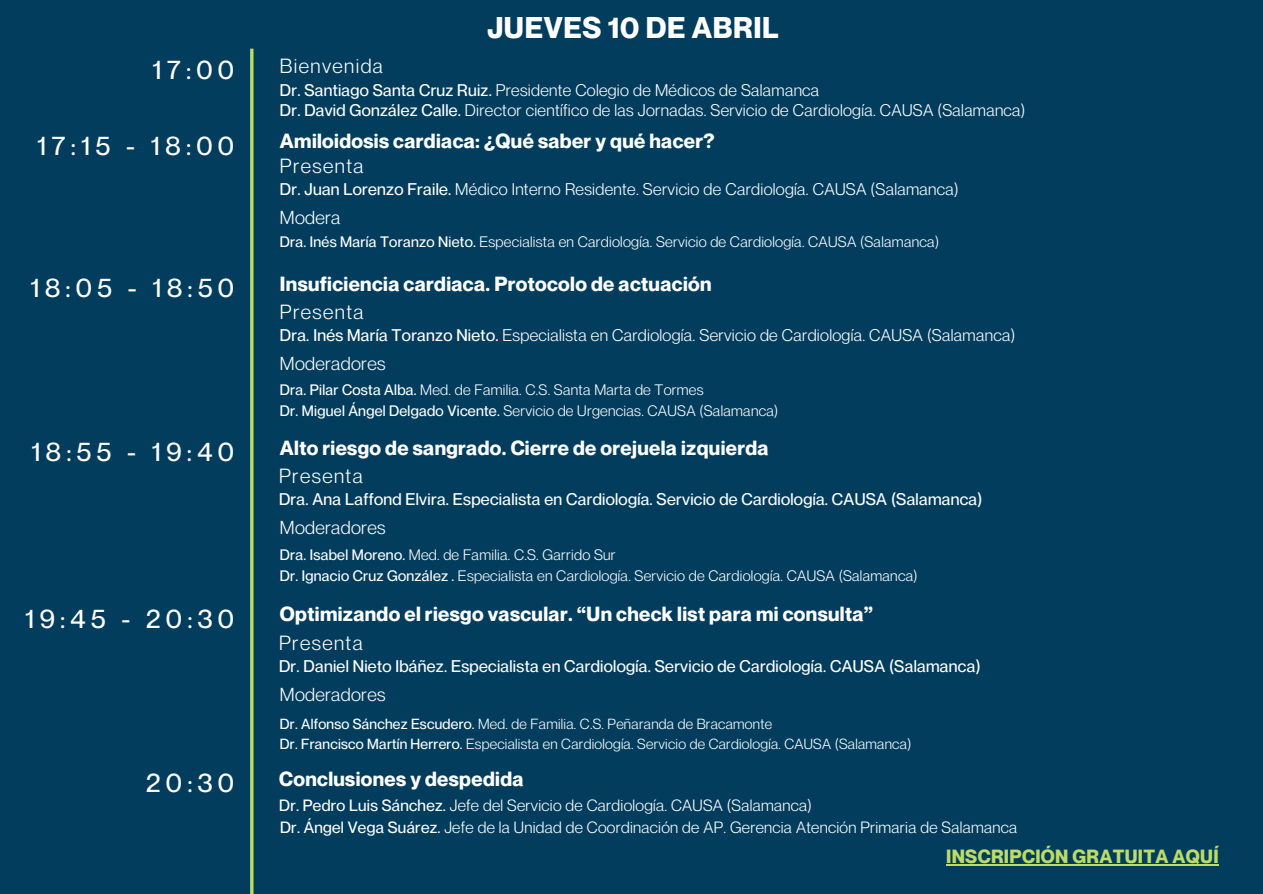
<style>
.page{position:relative;width:1263px;height:894px;background:#fff}
.page>*{position:absolute;margin:0;border:0;box-sizing:border-box;transform-origin:0 0}
.t1{font:700 29.25px "Neue Montreal";letter-spacing:.02em;color:#fff}
.t2{font:500 26.25px "Neue Montreal";letter-spacing:.2em;color:#fff}
.t3{font:700 20.1px "Neue Montreal";letter-spacing:.02em;color:#fff}
.t4{font:20.1px "Neue Montreal";letter-spacing:.07em;color:#fff}
.t5{font:700 18.75px "Neue Montreal";letter-spacing:.02em;color:#bcdc65}
.t6{font:18.3px "Neue Montreal";letter-spacing:.015em;color:#fff}
.t7{font:16.5px "Neue Montreal";letter-spacing:.02em;color:#fff}
.t8{font:500 16.5px "Neue Montreal";letter-spacing:.02em;color:#fff}
.t9{font:16.05px "Neue Montreal";letter-spacing:.02em;color:#fff}
.t10{font:14.85px "Neue Montreal";letter-spacing:.02em;color:#fff}
.t11{font:14.4px "Neue Montreal";letter-spacing:.02em;color:#fff}
.s1{font-weight:500}
</style>
<div class="page">
<div style="left:0;top:0;width:1263px;height:893px;background:#023d5e"></div>
<hr style="left:250px;top:49px;width:3px;height:844px;background:#bcdc65">
<hr style="left:946px;top:864px;width:273px;height:1px;background:#bcdc65">
<h2 class="t1" style="left:487px;top:9px;width:293px">JUEVES 10 DE ABRIL</h2>
<h2 class="t2" style="left:153px;top:53px;width:83px">17:00</h2>
<p class="t4" style="left:280px;top:54px;width:105px">Bienvenida</p>
<h5 class="t7" style="left:280px;top:80px;width:541px"><span class="s1">Dr. Santiago Santa Cruz Ruiz.</span> Presidente Colegio de Médicos de Salamanca</h5>
<p class="t7" style="left:280px;top:100px;width:747px"><span class="s1">Dr. David González Calle.</span> Director científico de las Jornadas. Servicio de Cardiología. CAUSA (Salamanca)</p>
<p class="t2" style="left:37px;top:129px;width:198px">17:15 - 18:00</p>
<h1 class="t3" style="left:280px;top:129px;width:436px">Amiloidosis cardiaca: ¿Qué saber y qué hacer?</h1>
<h2 class="t7" style="left:280px;top:179px;width:680px"><span class="s1">Dr. Juan Lorenzo Fraile.</span> Médico Interno Residente. Servicio de Cardiología. CAUSA (Salamanca)</h2>
<h2 class="t4" style="left:280px;top:153px;width:85px">Presenta</h2>
<h2 class="t6" style="left:280px;top:206px;width:62px">Modera</h2>
<h2 class="t10" style="left:280px;top:233px;width:661px"><span class="s1">Dra. Inés María Toranzo Nieto.</span> Especialista en Cardiología. Servicio de Cardiología. CAUSA (Salamanca)</h2>
<h4 class="t2" style="left:30px;top:271px;width:205px">18:05 - 18:50</h4>
<h5 class="t3" style="left:280px;top:271px;width:433px">Insuficiencia cardiaca. Protocolo de actuación</h5>
<p class="t7" style="left:280px;top:325px;width:737px"><span class="s1">Dra. Inés María Toranzo Nieto.</span> Especialista en Cardiología. Servicio de Cardiología. CAUSA (Salamanca)</p>
<h5 class="t4" style="left:280px;top:299px;width:85px">Presenta</h5>
<p class="t6" style="left:280px;top:352px;width:107px">Moderadores</p>
<h4 class="t10" style="left:280px;top:381px;width:425px"><span class="s1">Dra. Pilar Costa Alba.</span> Med. de Familia. C.S. Santa Marta de Tormes</h4>
<h5 class="t10" style="left:280px;top:402px;width:500px"><span class="s1">Dr. Miguel Ángel Delgado Vicente.</span> Servicio de Urgencias. CAUSA (Salamanca)</h5>
<p class="t2" style="left:31px;top:435px;width:204px">18:55 - 19:40</p>
<h5 class="t3" style="left:280px;top:435px;width:490px">Alto riesgo de sangrado. Cierre de orejuela izquierda</h5>
<p class="t4" style="left:279px;top:463px;width:85px">Presenta</p>
<h5 class="t8" style="left:279px;top:489px;width:705px">Dra. Ana Laffond Elvira. Especialista en Cardiología. Servicio de Cardiología. CAUSA (Salamanca)</h5>
<p class="t6" style="left:280px;top:516px;width:107px">Moderadores</p>
<p class="t10" style="left:280px;top:545px;width:337px"><span class="s1">Dra. Isabel Moreno.</span> Med. de Familia. C.S. Garrido Sur</p>
<h4 class="t10" style="left:280px;top:566px;width:639px"><span class="s1">Dr. Ignacio Cruz González .</span> Especialista en Cardiología. Servicio de Cardiología. CAUSA (Salamanca)</h4>
<p class="t2" style="left:25px;top:602px;width:210px">19:45 - 20:30</p>
<h4 class="t3" style="left:280px;top:601px;width:595px">Optimizando el riesgo vascular. “Un check list para mi consulta”</h4>
<p class="t4" style="left:279px;top:630px;width:85px">Presenta</p>
<p class="t8" style="left:279px;top:655px;width:703px">Dr. Daniel Nieto Ibáñez. Especialista en Cardiología. Servicio de Cardiología. CAUSA (Salamanca)</p>
<h5 class="t6" style="left:280px;top:682px;width:107px">Moderadores</h5>
<h6 class="t11" style="left:280px;top:714px;width:494px"><span class="s1">Dr. Alfonso Sánchez Escudero.</span> Med. de Familia. C.S. Peñaranda de Bracamonte</h6>
<h5 class="t11" style="left:280px;top:734px;width:633px"><span class="s1">Dr. Francisco Martín Herrero.</span> Especialista en Cardiología. Servicio de Cardiología. CAUSA (Salamanca)</h5>
<p class="t2" style="left:146px;top:766px;width:89px">20:30</p>
<h4 class="t3" style="left:279px;top:766px;width:246px">Conclusiones y despedida</h4>
<p class="t9" style="left:280px;top:816px;width:739px"><span class="s1">Dr. Ángel Vega Suárez.</span> Jefe de la Unidad de Coordinación de AP. Gerencia Atención Primaria de Salamanca</p>
<h5 class="t9" style="left:279px;top:794px;width:534px"><span class="s1">Dr. Pedro Luis Sánchez.</span> Jefe del Servicio de Cardiología. CAUSA (Salamanca)</h5>
<h6 class="t5" style="left:946px;top:844px;width:274px">INSCRIPCIÓN GRATUITA AQUÍ</h6>
</div>
